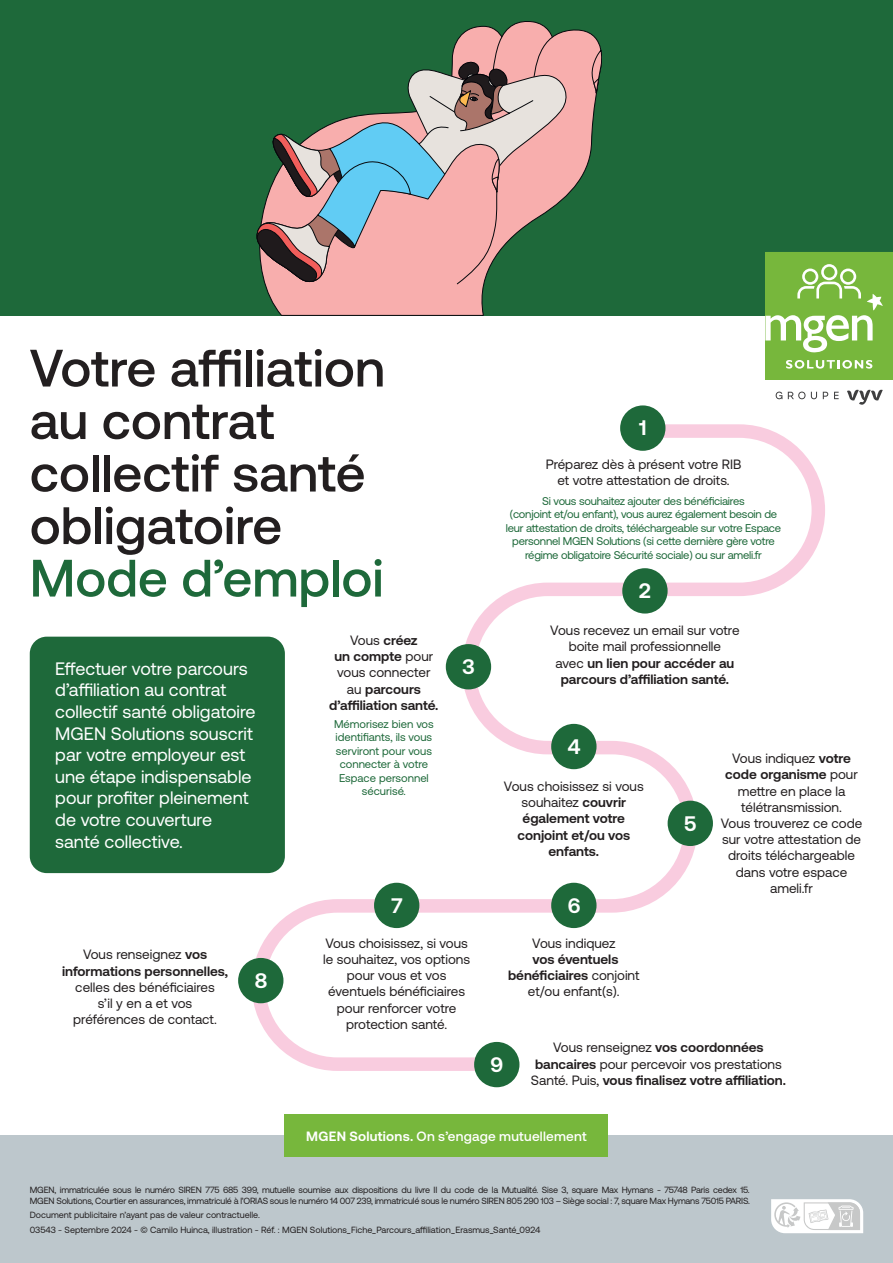
<style>
.page{position:relative;width:893px;height:1263px;background:#fff}
.page>*{position:absolute;margin:0;border:0;box-sizing:border-box;transform-origin:0 0}
.t1{font:500 52.5px/52.5px "Aeonik MGEN";color:#231f20}
.t2{font:500 52.5px "Aeonik MGEN";color:#1e693a}
.t3{font:700 21px "Aeonik MGEN";color:#fff}
.t4{font:18px/21.6px "Aeonik MGEN";color:#fff}
.t5{font:13.5px/16.2px "Aeonik MGEN";color:#231f20;text-align:center}
.t6{font:700 13.5px/16.2px "Aeonik MGEN";color:#231f20;text-align:center}
.t7{font:500 13.5px "Aeonik MGEN";letter-spacing:.015em;color:#fff}
.t8{font:11.25px/13.5px "Aeonik MGEN";letter-spacing:-.02em;color:#1e693a;text-align:center}
.t9{font:11.25px/13.5px "Aeonik MGEN";color:#1e693a;text-align:center}
.t10{font:9px/10.5px "Aeonik MGEN";letter-spacing:-.02em;color:#231f20}
.t11{font:9px "Aeonik MGEN";color:#231f20}
.s1{font-weight:400}
.s2{font-weight:700}
</style>
<div class="page">
<div style="left:0;top:0;width:893px;height:316px;background:#1e693a"></div>
<svg style="left:281px;top:29px;width:321px;height:287px"></svg>
<svg style="left:589px;top:50px;width:13px;height:54px"></svg>
<svg style="left:257px;top:21px;width:313px;height:267px"></svg>
<svg style="left:776px;top:392px;width:6px;height:7px"></svg>
<svg style="left:788px;top:392px;width:17px;height:7px"></svg>
<svg style="left:811px;top:392px;width:6px;height:7px"></svg>
<svg style="left:823px;top:392px;width:5px;height:7px"></svg>
<svg style="left:834px;top:392px;width:5px;height:7px"></svg>
<svg style="left:847px;top:390px;width:36px;height:15px"></svg>
<svg style="left:765px;top:252px;width:128px;height:127px;background:#8bc25a"></svg>
<div style="left:0;top:1136px;width:893px;height:127px;background:#bdc7cc"></div>
<svg style="left:771px;top:1199px;width:92px;height:34px"></svg>
<svg style="left:245px;top:418px;width:580px;height:660px"></svg>
<div style="left:622px;top:568px;width:46px;height:45px;background:#1e693a;border-radius:50%"></div>
<div style="left:446px;top:644px;width:45px;height:45px;background:#1e693a;border-radius:50%"></div>
<div style="left:551px;top:724px;width:45px;height:45px;background:#1e693a;border-radius:50%"></div>
<div style="left:668px;top:801px;width:45px;height:45px;background:#1e693a;border-radius:50%"></div>
<div style="left:551px;top:883px;width:45px;height:45px;background:#1e693a;border-radius:50%"></div>
<div style="left:238px;top:958px;width:45px;height:45px;background:#1e693a;border-radius:50%"></div>
<div style="left:374px;top:883px;width:45px;height:45px;background:#1e693a;border-radius:50%"></div>
<div style="left:474px;top:1042px;width:45px;height:45px;background:#1e693a;border-radius:50%"></div>
<div style="left:620px;top:405px;width:45px;height:46px;background:#1e693a;border-radius:50%"></div>
<div style="left:30px;top:637px;width:255px;height:236px;background:#1e693a;border-radius:17px"></div>
<div style="left:285px;top:1114px;width:323px;height:43px;background:#77b73c"></div>
<h1 class="t1" style="left:30px;top:342px;width:357px">Votre affiliation au contrat collectif santé obligatoire</h1>
<h1 class="t2" style="left:30px;top:549px;width:355px">Mode d’emploi</h1>
<h3 class="t4" style="left:55px;top:658px;width:202px">Effectuer votre parcours d’affiliation au contrat collectif santé obligatoire<br>MGEN Solutions souscrit par votre employeur est une étape indispensable pour profiter pleinement de votre couverture santé collective.</h3>
<p class="t6" style="left:329px;top:632px;width:111px"><span class="s1">Vous</span> créez<br>un compte <span class="s1">pour vous connecter au</span> parcours d’affiliation santé.</p>
<p class="t9" style="left:334px;top:717px;width:101px">Mémorisez bien vos identifiants, ils vous serviront pour vous connecter à votre<br>Espace personnel sécurisé.</p>
<h2 class="t3" style="left:391px;top:894px;width:13px">7</h2>
<h2 class="t3" style="left:462px;top:655px;width:14px">3</h2>
<h2 class="t3" style="left:639px;top:416px;width:9px">1</h2>
<p class="t5" style="left:546px;top:456px;width:197px">Préparez dès à présent votre RIB et votre attestation de droits.</p>
<p class="t8" style="left:506px;top:494px;width:277px">Si vous souhaitez ajouter des bénéficiaires<br>(conjoint et/ou enfant), vous aurez également besoin de leur attestation de droits, téléchargeable sur votre Espace personnel MGEN Solutions (si cette dernière gère votre régime obligatoire Sécurité sociale) ou sur ameli.fr</p>
<h2 class="t3" style="left:639px;top:579px;width:13px">2</h2>
<p class="t5" style="left:550px;top:622px;width:191px">Vous recevez un email sur votre boite mail professionnelle<br>avec <span class="s2">un lien pour accéder au parcours d’affiliation santé.</span></p>
<h2 class="t3" style="left:568px;top:735px;width:14px">4</h2>
<p class="t6" style="left:504px;top:778px;width:141px"><span class="s1">Vous choisissez si vous souhaitez</span> couvrir également votre conjoint et/ou vos enfants.</p>
<h2 class="t3" style="left:568px;top:894px;width:14px">6</h2>
<h2 class="t3" style="left:684px;top:811px;width:14px">5</h2>
<p class="t5" style="left:721px;top:750px;width:143px">Vous indiquez <span class="s2">votre code organisme</span> pour mettre en place la télétransmission.<br>Vous trouverez ce code sur votre attestation de droits téléchargeable dans votre espace ameli.fr</p>
<p class="t6" style="left:62px;top:946px;width:168px"><span class="s1">Vous renseignez</span> vos informations personnelles,</p>
<p class="t5" style="left:73px;top:979px;width:145px">celles des bénéficiaires s’il y en a et vos préférences de contact.</p>
<h2 class="t3" style="left:255px;top:969px;width:14px">8</h2>
<p class="t5" style="left:323px;top:935px;width:149px">Vous choisissez, si vous le souhaitez, vos options pour vous et vos éventuels bénéficiaires pour renforcer votre protection santé.</p>
<p class="t5" style="left:532px;top:935px;width:85px">Vous indiquez</p>
<p class="t6" style="left:508px;top:951px;width:133px">vos éventuels bénéficiaires <span class="s1">conjoint et/ou enfant(s).</span></p>
<h2 class="t3" style="left:491px;top:1053px;width:14px">9</h2>
<p class="t6" style="left:531px;top:1039px;width:257px"><span class="s1">Vous renseignez</span> vos coordonnées bancaires <span class="s1">pour percevoir vos prestations<br>Santé. Puis,</span> vous finalisez votre affiliation.</p>
<p class="t7" style="left:306px;top:1128px;width:282px"><span class="s2">MGEN Solutions.</span> On s’engage mutuellement</p>
<p class="t10" style="left:30px;top:1185px;width:722px">MGEN, immatriculée sous le numéro SIREN 775 685 399, mutuelle soumise aux dispositions du livre II du code de la Mutualité. Sise 3, square Max Hymans - 75748 Paris cedex 15.<br>MGEN Solutions, Courtier en assurances, immatriculé à l’ORIAS sous le numéro 14 007 239, immatriculé sous le numéro SIREN 805 290 103 – Siège social : 7, square Max Hymans 75015 PARIS.</p>
<p class="t11" style="left:30px;top:1210px;width:232px">Document publicitaire n’ayant pas de valeur contractuelle.</p>
<p class="t11" style="left:30px;top:1225px;width:512px">03543 - Septembre 2024 - © Camilo Huinca, illustration - Réf. : MGEN Solutions_Fiche_Parcours_affiliation_Erasmus_Santé_0924</p>
</div>
